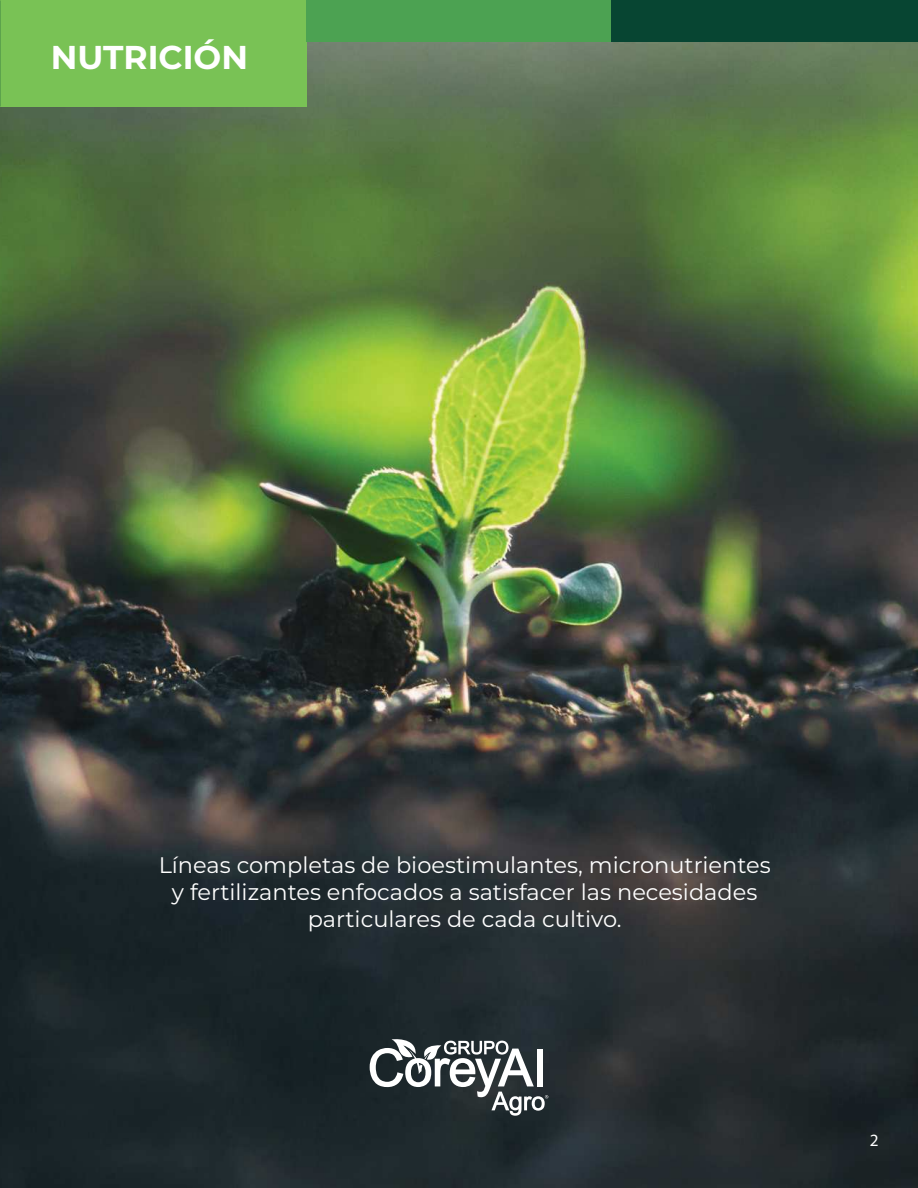
<style>
.page{position:relative;width:918px;height:1188px;background:#fff}
.page>*{position:absolute;margin:0;border:0;box-sizing:border-box;transform-origin:0 0}
.t1{font:700 33px "Montserrat";color:#fff}
.t2{font:22.5px/27px "Montserrat";color:#fff;text-align:center}
.t3{font:17.25px "Myriad Pro";color:#fff}
</style>
<div class="page">
<img style="left:0;top:42px;width:918px;height:1146px">
<div style="left:0;top:0;width:306px;height:106px;background:#79c255"></div>
<div style="left:306px;top:0;width:306px;height:42px;background:#4ca252"></div>
<div style="left:612px;top:0;width:306px;height:42px;background:#074532"></div>
<svg style="left:370px;top:1036px;width:178px;height:80px"></svg>
<h1 class="t1" style="left:51px;top:33px;width:199px">NUTRICIÓN</h1>
<p class="t2" style="left:159px;top:851px;width:614px">Líneas completas de bioestimulantes, micronutrientes y fertilizantes enfocados a satisfacer las necesidades particulares de cada cultivo.</p>
<p class="t3" style="left:870px;top:1130px;width:10px">2</p>
</div>
